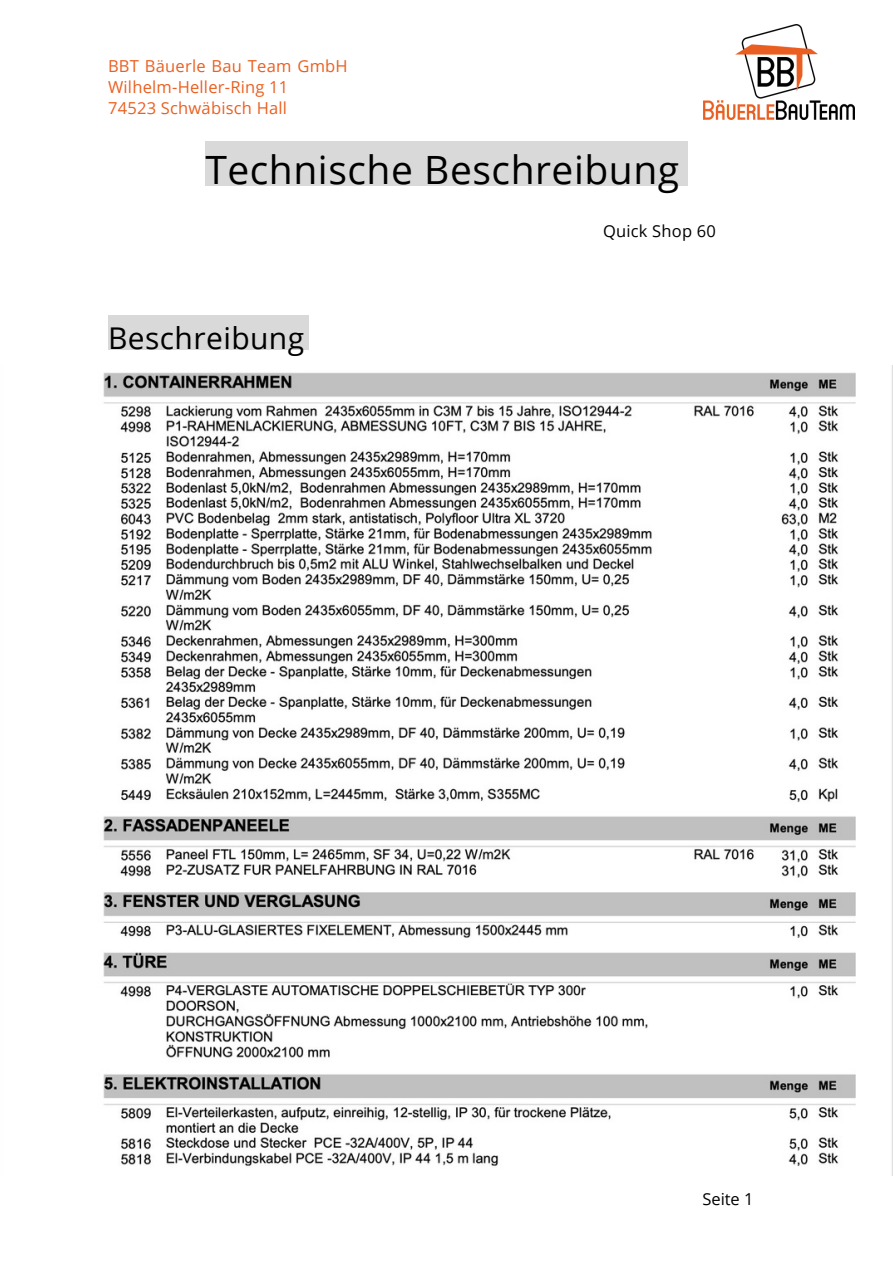
<style>
.page{position:relative;width:893px;height:1264px;background:#fff}
.page>*{position:absolute;margin:0;border:0;box-sizing:border-box;transform-origin:0 0}
.t1{font:39px "Open Sans";letter-spacing:.015em;color:#000}
.t2{font:30px "Open Sans";letter-spacing:.015em;color:#000}
.t3{font:16.5px/21.3px "Open Sans";letter-spacing:.015em;color:#eb5f20}
.t4{font:16.5px "Open Sans";letter-spacing:.015em;color:#000}
</style>
<div class="page">
<img style="left:703px;top:25px;width:151px;height:94px">
<img style="left:103px;top:372px;width:753px;height:794px">
<div style="left:108px;top:315px;width:200px;height:34px;background:#d9d9d9"></div>
<div style="left:205px;top:141px;width:482px;height:45px;background:#d9d9d9"></div>
<p class="t3" style="left:108px;top:54px;width:241px">BBT Bäuerle Bau Team GmbH<br>Wilhelm-Heller-Ring 11</p>
<p class="t3" style="left:108px;top:97px;width:180px">74523 Schwäbisch Hall</p>
<p class="t1" style="left:205px;top:143px;width:475px">Technische Beschreibung</p>
<p class="t2" style="left:108px;top:317px;width:198px">Beschreibung</p>
<p class="t4" style="left:603px;top:219px;width:114px">Quick Shop 60</p>
<p class="t4" style="left:702px;top:1187px;width:53px">Seite 1</p>
</div>
